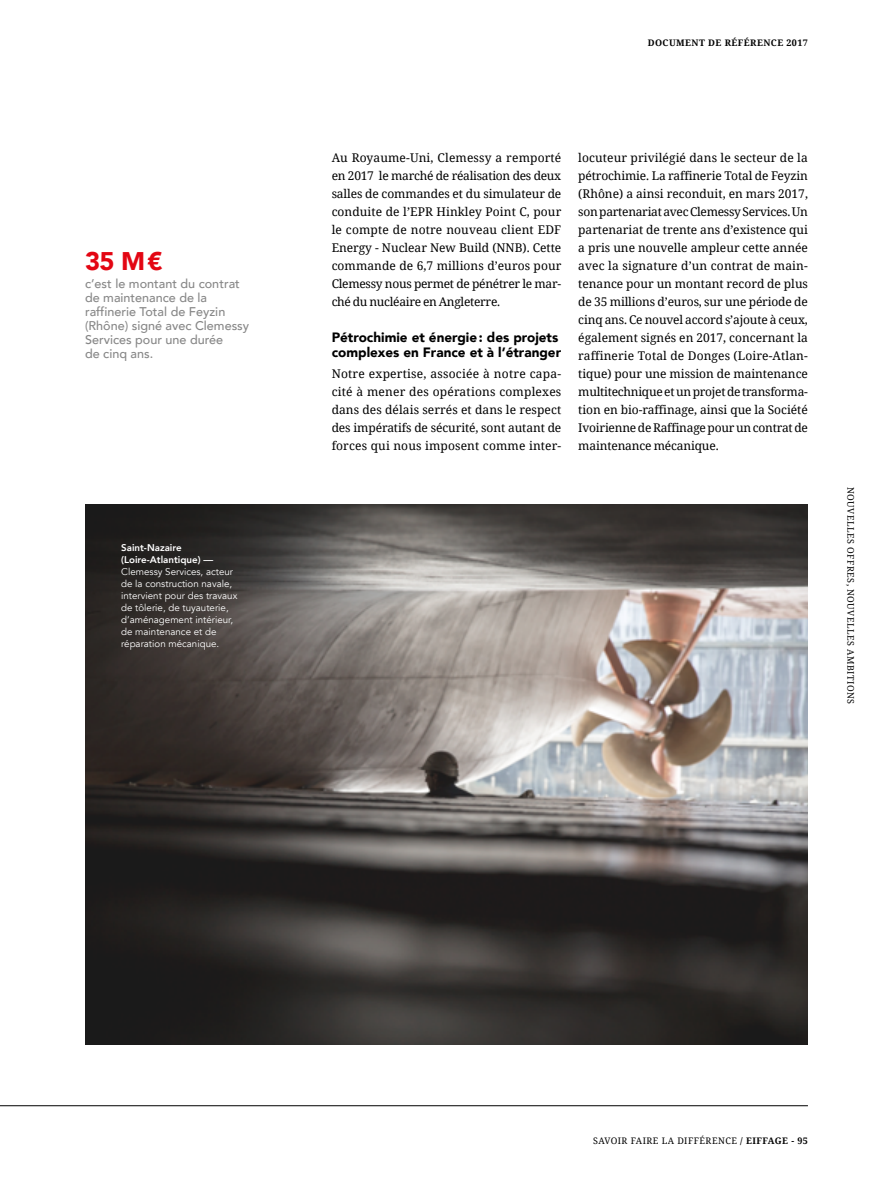
<style>
.page{position:relative;width:893px;height:1191px;background:#fff}
.page>*{position:absolute;margin:0;border:0;box-sizing:border-box;transform-origin:0 0}
.t1{font:900 25.5px "Avenir";color:#e30613}
.t2{font:900 13.5px/15px "Avenir";color:#000}
.t3{font:500 12.6px/14px "Avenir";color:#878787}
.t4{font:12px/18px "Noto Serif";letter-spacing:-.02em;color:#000;text-align:justify}
.t5{font:9.75px/12px "Avenir";color:#fff}
.t6{font:800 9.75px/12px "Avenir";color:#fff}
.t7{font:9px "Noto Serif";letter-spacing:.05em;color:#000}
.t8{font:700 9px "Noto Serif";letter-spacing:.05em;color:#000}
.s1{font-weight:700}
</style>
<div class="page">
<hr style="left:0;top:1105px;width:808px;height:1px;background:#000">
<img style="left:85px;top:504px;width:723px;height:540px">
<h1 class="t1" style="left:85px;top:239px;width:79px">35 M€</h1>
<p class="t3" style="left:85px;top:276px;width:166px">c’est le montant du contrat de maintenance de la raffinerie Total de Feyzin (Rhône) signé avec Clemessy<br>Services pour une durée<br>de cinq ans.</p>
<p class="t6" style="left:121px;top:541px;width:94px">Saint-Nazaire (Loire-Atlantique) —</p>
<p class="t5" style="left:121px;top:566px;width:118px">Clemessy Services, acteur de la construction navale, intervient pour des travaux de tôlerie, de tuyauterie, d’aménagement intérieur, de maintenance et de réparation mécanique.</p>
<p class="t8" style="left:648px;top:36px;width:162px">DOCUMENT DE RÉFÉRENCE 2017</p>
<p class="t4" style="left:332px;top:148px;width:231px">Au Royaume-Uni, Clemessy a remporté en 2017 le marché de réalisation des deux salles de commandes et du simulateur de conduite de l’EPR Hinkley Point C, pour le compte de notre nouveau client EDF Energy - Nuclear New Build (NNB). Cette commande de 6,7 millions d’euros pour Clemessy nous permet de pénétrer le mar&shy;ché du nucléaire en Angleterre.</p>
<p class="t2" style="left:332px;top:329px;width:231px">Pétrochimie et énergie: des projets complexes en France et à l’étranger</p>
<p class="t4" style="left:332px;top:364px;width:231px">Notre expertise, associée à notre capa&shy;cité à mener des opérations complexes dans des délais serrés et dans le respect des impératifs de sécurité, sont autant de forces qui nous imposent comme inter-</p>
<p class="t4" style="left:578px;top:148px;width:231px">locuteur privilégié dans le secteur de la pétrochimie. La raffinerie Total de Feyzin (Rhône) a ainsi reconduit, en mars 2017, son partenariat avec Clemessy Services. Un partenariat de trente ans d’existence qui a pris une nouvelle ampleur cette année avec la signature d’un contrat de main&shy;tenance pour un montant record de plus de 35 millions d’euros, sur une période de cinq ans. Ce nouvel accord s’ajoute à ceux, également signés en 2017, concernant la raffinerie Total de Donges (Loire-Atlan&shy;tique) pour une mission de maintenance multitechnique et un projet de transforma&shy;tion en bio-raffinage, ainsi que la Société Ivoirienne de Raffinage pour un contrat de maintenance mécanique.</p>
<p class="t7" style="left:857px;top:487px;width:219px;rotate:90deg">NOUVELLES OFFRES, NOUVELLES AMBITIONS</p>
<p class="t7" style="left:593px;top:1134px;width:216px">SAVOIR FAIRE LA DIFFÉRENCE <span class="s1">/ EIFFAGE - 95</span></p>
</div>
